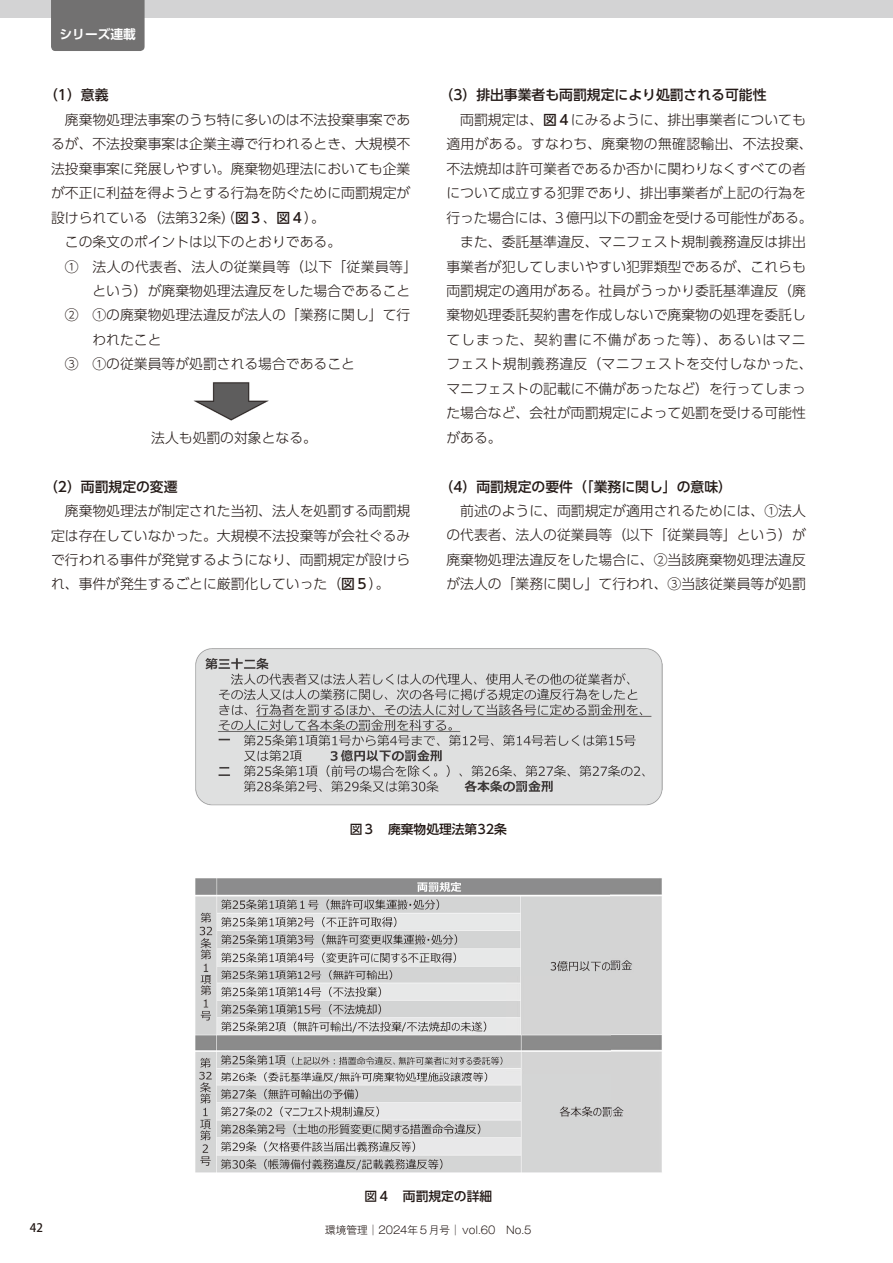
<style>
.page{position:relative;width:893px;height:1263px;background:#fff}
.page>*{position:absolute;margin:0;border:0;box-sizing:border-box;transform-origin:0 0}
.t1{font:300 13.8px/24.5px "UD Shin Go Pr 6";color:#231916;text-align:justify}
.t2{font:500 13.8px "UD Shin Go Pr 6";color:#231916}
.t3{font:300 13.8px "UD Shin Go Pr 6";letter-spacing:.025em;color:#231916}
.t4{font:300 13.8px "UD Shin Go Pr 6";letter-spacing:.02em;color:#231916}
.t5{font:300 13.8px "UD Shin Go Pr 6";letter-spacing:.07em;color:#231916}
.t6{font:500 12.75px "UD Shin Go Pr 6";color:#231916}
.t7{font:700 12.75px "UD Shin Go Pr 6 De";color:#fff}
.t8{font:500 11.7px "Koz Go Pro";color:#231916}
.t9{font:300 10.65px "Gothic MB101 Pro";color:#231916}
.s1{font-weight:500}
</style>
<div class="page">
<div style="left:0;top:0;width:893px;height:17px;background:#d3d3d4"></div>
<div style="left:51px;top:0;width:94px;height:51px;background:#727171"></div>
<img style="left:193px;top:382px;width:76px;height:39px">
<img style="left:195px;top:648px;width:467px;height:157px">
<img style="left:195px;top:878px;width:467px;height:295px">
<p class="t7" style="left:60px;top:24px;width:78px">シリーズ連載</p>
<p class="t2" style="left:44px;top:84px;width:66px">（1）意義</p>
<p class="t1" style="left:65px;top:107px;width:347px">廃棄物処理法事案のうち特に多いのは不法投棄事案であ</p>
<p class="t1" style="left:51px;top:131px;width:361px">るが、不法投棄事案は企業主導で行われるとき、大規模不</p>
<p class="t1" style="left:51px;top:156px;width:361px">法投棄事案に発展しやすい。廃棄物処理法においても企業</p>
<p class="t1" style="left:51px;top:180px;width:361px">が不正に利益を得ようとする行為を防ぐために両罰規定が</p>
<p class="t1" style="left:51px;top:205px;width:275px">設けられている（法第32条）（<span class="s1">図３</span>、<span class="s1">図４</span>）。</p>
<p class="t1" style="left:65px;top:229px;width:278px">この条文のポイントは以下のとおりである。</p>
<p class="t3" style="left:65px;top:255px;width:354px">①　 法人の代表者、法人の従業員等（以下「従業員等」</p>
<p class="t1" style="left:92px;top:278px;width:319px">という）が廃棄物処理法違反をした場合であること</p>
<p class="t1" style="left:65px;top:302px;width:347px">②　 ①の廃棄物処理法違反が法人の「業務に関し」て行</p>
<p class="t1" style="left:92px;top:327px;width:71px">われたこと</p>
<p class="t1" style="left:65px;top:351px;width:292px">③　①の従業員等が処罰される場合であること</p>
<p class="t1" style="left:151px;top:425px;width:167px">法人も処罰の対象となる。</p>
<p class="t2" style="left:44px;top:475px;width:135px">（2）両罰規定の変遷</p>
<p class="t1" style="left:51px;top:498px;width:361px;text-indent:14px">廃棄物処理法が制定された当初、法人を処罰する両罰規定は存在していなかった。大規模不法投棄等が会社ぐるみで行われる事件が発覚するようになり、両罰規定が設けられ、事件が発生するごとに厳罰化していった（<span class="s1">図５</span>）。</p>
<p class="t2" style="left:440px;top:84px;width:328px">（3）排出事業者も両罰規定により処罰される可能性</p>
<p class="t1" style="left:460px;top:107px;width:347px">両罰規定は、<span class="s1">図４</span>にみるように、排出事業者についても</p>
<p class="t3" style="left:446px;top:133px;width:368px">適用がある。すなわち、廃棄物の無確認輸出、不法投棄、</p>
<p class="t1" style="left:446px;top:156px;width:361px">不法焼却は許可業者であるか否かに関わりなくすべての者</p>
<p class="t1" style="left:446px;top:180px;width:361px">について成立する犯罪であり、排出事業者が上記の行為を</p>
<p class="t1" style="left:446px;top:205px;width:368px">行った場合には、３億円以下の罰金を受ける可能性がある。</p>
<p class="t1" style="left:460px;top:229px;width:347px">また、委託基準違反、マニフェスト規制義務違反は排出</p>
<p class="t1" style="left:446px;top:254px;width:361px">事業者が犯してしまいやすい犯罪類型であるが、これらも</p>
<p class="t1" style="left:446px;top:278px;width:361px">両罰規定の適用がある。社員がうっかり委託基準違反（廃</p>
<p class="t1" style="left:446px;top:302px;width:361px">棄物処理委託契約書を作成しないで廃棄物の処理を委託し</p>
<p class="t5" style="left:446px;top:328px;width:361px">てしまった、契約書に不備があった等）、あるいはマニ</p>
<p class="t4" style="left:446px;top:353px;width:368px">フェスト規制義務違反（マニフェストを交付しなかった、</p>
<p class="t1" style="left:446px;top:376px;width:361px">マニフェストの記載に不備があったなど）を行ってしまっ</p>
<p class="t1" style="left:446px;top:400px;width:361px">た場合など、会社が両罰規定によって処罰を受ける可能性</p>
<p class="t1" style="left:446px;top:425px;width:57px">がある。</p>
<p class="t2" style="left:440px;top:475px;width:294px">（4）両罰規定の要件（「業務に関し」の意味）</p>
<p class="t1" style="left:446px;top:498px;width:361px;text-indent:14px">前述のように、両罰規定が適用されるためには、①法人の代表者、法人の従業員等（以下「従業員等」という）が廃棄物処理法違反をした場合に、②当該廃棄物処理法違反が法人の「業務に関し」て行われ、③当該従業員等が処罰</p>
<p class="t6" style="left:350px;top:818px;width:159px">図３　廃棄物処理法第32条</p>
<p class="t8" style="left:30px;top:1220px;width:15px">42</p>
<p class="t6" style="left:365px;top:1186px;width:129px">図４　両罰規定の詳細</p>
<p class="t9" style="left:325px;top:1221px;width:208px">環境管理│2024年５月号│vol.60　No.5</p>
</div>
